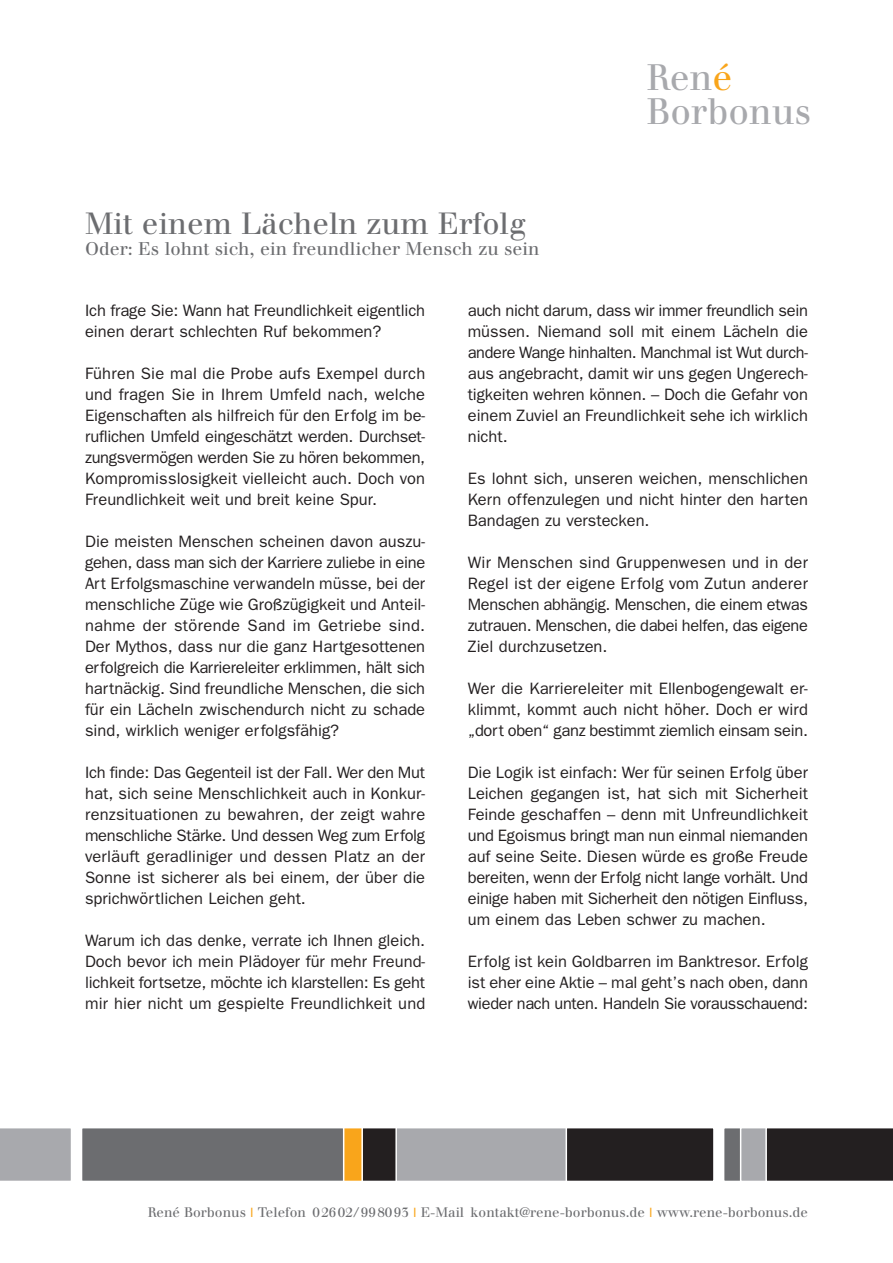
<style>
.page{position:relative;width:893px;height:1263px;background:#fff}
.page>*{position:absolute;margin:0;border:0;box-sizing:border-box;transform-origin:0 0}
.t1{font:36px/34.5px "Walbaum";color:#a8a9ad}
.t2{font:30px "Walbaum";color:#6c6d70}
.t3{font:18px "Walbaum";color:#6c6d70}
.t4{font:16.5px/21px "Franklin Gothic";color:#231f20;text-align:justify}
.t5{font:13.5px "Walbaum";color:#6c6d70}
.s1{color:#f9a51b}
.s2{font-family:"Franklin Gothic";color:#f9a51b}
</style>
<div class="page">
<div style="left:724px;top:1128px;width:38px;height:53px;background:#6c6d70"></div>
<div style="left:723px;top:1127px;width:40px;height:55px;border:2px solid #fff"></div>
<div style="left:741px;top:1128px;width:45px;height:53px;background:#a8a9ad"></div>
<div style="left:740px;top:1127px;width:47px;height:55px;border:2px solid #fff"></div>
<svg style="left:765px;top:1127px;width:128px;height:55px;background:#302c2d"></svg>
<div style="left:331px;top:1128px;width:37px;height:53px;background:#f9a51b"></div>
<div style="left:329px;top:1127px;width:41px;height:55px;border:2px solid #fff"></div>
<div style="left:0;top:1128px;width:71px;height:53px;background:#a8a9ad"></div>
<div style="left:363px;top:1128px;width:44px;height:53px;background:#231f20"></div>
<div style="left:361px;top:1127px;width:48px;height:55px;border:2px solid #fff"></div>
<div style="left:82px;top:1128px;width:261px;height:53px;background:#6c6d70"></div>
<div style="left:81px;top:1127px;width:263px;height:55px;border:2px solid #fff"></div>
<div style="left:397px;top:1128px;width:184px;height:53px;background:#a8a9ad"></div>
<div style="left:395px;top:1127px;width:188px;height:55px;border:2px solid #fff"></div>
<div style="left:567px;top:1128px;width:146px;height:53px;background:#231f20"></div>
<div style="left:566px;top:1127px;width:149px;height:55px;border:2px solid #fff"></div>
<h2 class="t2" style="left:85px;top:213px;width:443px">Mit einem Lächeln zum Erfolg</h2>
<p class="t3" style="left:85px;top:242px;width:456px">Oder: Es lohnt sich, ein freundlicher Mensch zu sein</p>
<h1 class="t1" style="left:646px;top:63px;width:166px">Ren<span class="s1">é<br></span>Borbonus</h1>
<p class="t4" style="left:85px;top:300px;width:342px">Ich frage Sie: Wann hat Freundlichkeit eigentlich einen derart schlechten Ruf bekommen?</p>
<p class="t4" style="left:85px;top:363px;width:342px">Führen Sie mal die Probe aufs Exempel durch und fragen Sie in Ihrem Umfeld nach, welche Eigenschaften als hilfreich für den Erfolg im be&shy;ruflichen Umfeld eingeschätzt werden. Durchset&shy;zungsvermögen werden Sie zu hören bekommen, Kompromisslosigkeit vielleicht auch. Doch von Freundlichkeit weit und breit keine Spur.</p>
<p class="t4" style="left:85px;top:531px;width:342px">Die meisten Menschen scheinen davon auszu&shy;gehen, dass man sich der Karriere zuliebe in eine Art Erfolgsmaschine verwandeln müsse, bei der menschliche Züge wie Großzügigkeit und Anteil&shy;nahme der störende Sand im Getriebe sind.<br>Der Mythos, dass nur die ganz Hartgesottenen erfolgreich die Karriereleiter erklimmen, hält sich hartnäckig. Sind freundliche Menschen, die sich für ein Lächeln zwischendurch nicht zu schade sind, wirklich weniger erfolgsfähig?</p>
<p class="t4" style="left:85px;top:762px;width:342px">Ich finde: Das Gegenteil ist der Fall. Wer den Mut hat, sich seine Menschlichkeit auch in Konkur&shy;renzsituationen zu bewahren, der zeigt wahre menschliche Stärke. Und dessen Weg zum Erfolg verläuft geradliniger und dessen Platz an der Sonne ist sicherer als bei einem, der über die sprichwörtlichen Leichen geht.</p>
<p class="t4" style="left:85px;top:930px;width:342px">Warum ich das denke, verrate ich Ihnen gleich.<br>Doch bevor ich mein Plädoyer für mehr Freund&shy;lichkeit fortsetze, möchte ich klarstellen: Es geht mir hier nicht um gespielte Freundlichkeit und</p>
<p class="t4" style="left:468px;top:300px;width:342px">auch nicht darum, dass wir immer freundlich sein müssen. Niemand soll mit einem Lächeln die andere Wange hinhalten. Manchmal ist Wut durch&shy;aus angebracht, damit wir uns gegen Ungerech&shy;tigkeiten wehren können. – Doch die Gefahr von einem Zuviel an Freundlichkeit sehe ich wirklich nicht.</p>
<p class="t4" style="left:468px;top:468px;width:342px">Es lohnt sich, unseren weichen, menschlichen Kern offenzulegen und nicht hinter den harten Bandagen zu verstecken.</p>
<p class="t4" style="left:468px;top:552px;width:342px">Wir Menschen sind Gruppenwesen und in der Regel ist der eigene Erfolg vom Zutun anderer Menschen abhängig. Menschen, die einem etwas zutrauen. Menschen, die dabei helfen, das eigene Ziel durchzusetzen.</p>
<p class="t4" style="left:468px;top:678px;width:342px">Wer die Karriereleiter mit Ellenbogengewalt er&shy;klimmt, kommt auch nicht höher. Doch er wird „dort oben“ ganz bestimmt ziemlich einsam sein.</p>
<p class="t4" style="left:468px;top:762px;width:342px">Die Logik ist einfach: Wer für seinen Erfolg über Leichen gegangen ist, hat sich mit Sicherheit Feinde geschaffen – denn mit Unfreundlichkeit und Egoismus bringt man nun einmal niemanden auf seine Seite. Diesen würde es große Freude bereiten, wenn der Erfolg nicht lange vorhält. Und einige haben mit Sicherheit den nötigen Einfluss, um einem das Leben schwer zu machen.</p>
<p class="t4" style="left:468px;top:951px;width:342px">Erfolg ist kein Goldbarren im Banktresor. Erfolg ist eher eine Aktie – mal geht’s nach oben, dann wieder nach unten. Handeln Sie vorausschauend:</p>
<p class="t5" style="left:148px;top:1208px;width:662px">René Borbonus <span class="s2">I</span> Telefon 02602/998093 <span class="s2">I</span> E-Mail kontakt@rene-borbonus.de <span class="s2">I</span> www.rene-borbonus.de</p>
</div>
